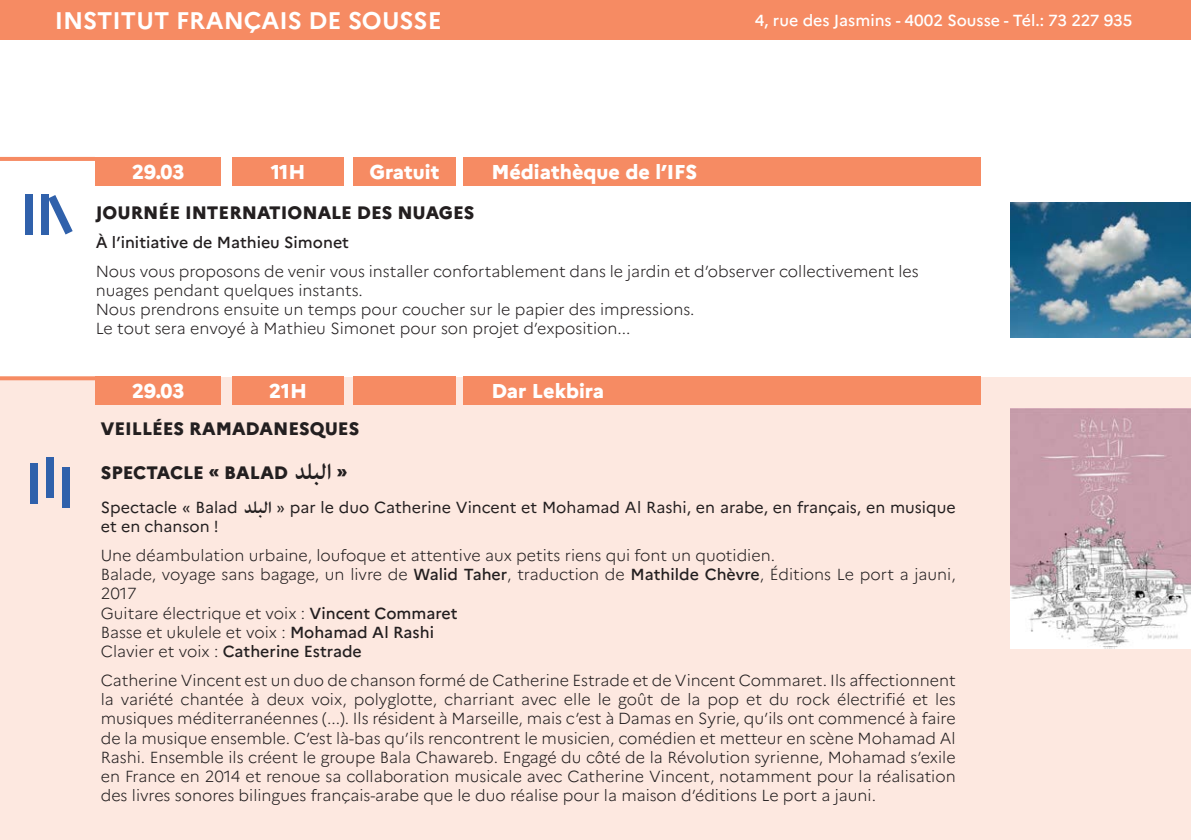
<style>
.page{position:relative;width:1191px;height:840px;background:#fff}
.page>*{position:absolute;margin:0;border:0;box-sizing:border-box;transform-origin:0 0}
.t1{font:700 31.6px "Adobe Arabic";color:#231f20}
.t2{font:700 24px "Marianne";color:#fff}
.t3{font:700 23.8px "Adobe Arabic";color:#231f20}
.Style_de_paragraphe{font:800 20px "Marianne";color:#fff}
.t4{font:800 18px "Marianne";color:#231f20}
.t5{font:300 16px/19.2px "Marianne";color:#231f20}
.t6{font:16px/19.2px "Marianne";color:#231f20}
.t7{font:500 16px "Marianne";color:#231f20}
.t8{font:500 16px "Marianne";letter-spacing:-.005em;color:#fff}
.s1{font-weight:500}
.s2{font-weight:300}
</style>
<div class="page">
<div style="left:0;top:377px;width:1191px;height:462px;background:#fde8e0"></div>
<div style="left:0;top:0;width:1191px;height:40px;background:#f68b63"></div>
<div style="left:25px;top:194px;width:8px;height:41px;background:#3061ab"></div>
<div style="left:41px;top:194px;width:8px;height:41px;background:#3061ab"></div>
<svg style="left:49px;top:195px;width:24px;height:39px"></svg>
<div style="left:95px;top:157px;width:126px;height:28px;background:#f68b63"></div>
<hr style="left:0;top:157px;width:95px;height:4px;background:#f68b63">
<div style="left:232px;top:157px;width:112px;height:28px;background:#f68b63"></div>
<div style="left:463px;top:157px;width:517px;height:28px;background:#f68b63"></div>
<div style="left:353px;top:157px;width:102px;height:28px;background:#f68b63"></div>
<div style="left:95px;top:376px;width:126px;height:28px;background:#f68b63"></div>
<svg style="left:0;top:376px;width:95px;height:4px"></svg>
<div style="left:232px;top:376px;width:112px;height:28px;background:#f68b63"></div>
<div style="left:463px;top:376px;width:517px;height:28px;background:#f68b63"></div>
<div style="left:353px;top:376px;width:102px;height:28px;background:#f68b63"></div>
<img style="left:1010px;top:203px;width:181px;height:134px">
<div style="left:31px;top:463px;width:7px;height:40px;background:#3061ab"></div>
<div style="left:46px;top:457px;width:8px;height:40px;background:#3061ab"></div>
<div style="left:62px;top:467px;width:8px;height:40px;background:#3061ab"></div>
<img style="left:1010px;top:408px;width:181px;height:240px">
<p class="t2" style="left:55px;top:2px;width:388px">INSTITUT FRANÇAIS DE SOUSSE</p>
<p class="t8" style="left:755px;top:8px;width:379px">4, rue des Jasmins - 4002 Sousse - Tél.: 73 227 935</p>
<p class="Style_de_paragraphe" style="left:132px;top:156px;width:54px">29.03</p>
<p class="Style_de_paragraphe" style="left:271px;top:156px;width:36px">11H</p>
<p class="Style_de_paragraphe" style="left:369px;top:156px;width:71px">Gratuit</p>
<p class="Style_de_paragraphe" style="left:491px;top:156px;width:207px">Médiathèque de ’l IFS</p>
<p class="t4" style="left:96px;top:199px;width:380px">JOURNÉE INTERNATIONALE DES NUAGES</p>
<p class="t7" style="left:96px;top:230px;width:255px">À ’l initiative de Mathieu Simonet</p>
<p class="t5" style="left:96px;top:260px;width:824px">Nous vous proposons de venir vous installer confortablement dans le jardin et d’observer collectivement les nuages pendant quelques instants.</p>
<p class="t5" style="left:96px;top:298px;width:600px">Nous prendrons ensuite un temps pour coucher sur le papier des impressions.</p>
<p class="t5" style="left:96px;top:318px;width:536px">Le tout sera envoyé à Mathieu Simonet pour son projet d’exposition...</p>
<p class="Style_de_paragraphe" style="left:132px;top:375px;width:54px">29.03</p>
<p class="Style_de_paragraphe" style="left:269px;top:375px;width:39px">21H</p>
<p class="t4" style="left:101px;top:414px;width:260px">VEILLÉES RAMADANESQUES</p>
<p class="Style_de_paragraphe" style="left:491px;top:375px;width:114px">Dar Lekbira</p>
<p class="t1" style="left:295px;top:449px;width:39px">البلد</p>
<p class="t4" style="left:101px;top:458px;width:189px">SPECTACLE « BALAD</p>
<p class="t6" style="left:277px;top:496px;width:680px">» par le duo Catherine Vincent et Mohamad Al Rashi, en arabe, en français, en musique</p>
<p class="t4" style="left:337px;top:458px;width:12px">«</p>
<p class="t3" style="left:244px;top:490px;width:29px">البلد</p>
<p class="t6" style="left:101px;top:496px;width:138px">Spectacle « Balad et en chanson !</p>
<p class="t5" style="left:101px;top:544px;width:676px">Une déambulation urbaine, loufoque et attentive aux petits riens qui font un quotidien.</p>
<p class="t5" style="left:101px;top:563px;width:856px">Balade, voyage sans bagage, un livre de <span class="s1">Walid Taher</span>, traduction de <span class="s1">Mathilde Chèvre</span>, Éditions Le port a jauni,<br>2017</p>
<p class="t5" style="left:101px;top:601px;width:358px">Guitare électrique et voix : <span class="s1">Vincent Commaret</span></p>
<p class="t5" style="left:101px;top:621px;width:335px">Basse et ukulele et voix : <span class="s1">Mohamad Al Rashi</span></p>
<p class="t7" style="left:101px;top:638px;width:262px"><span class="s2">Clavier et voix :</span> Catherine Estrade</p>
<p class="t5" style="left:101px;top:669px;width:856px;text-align:justify">Catherine Vincent est un duo de chanson formé de Catherine Estrade et de Vincent Commaret. Ils affectionnent la variété chantée à deux voix, polyglotte, charriant avec elle le goût de la pop et du rock électrifié et les musiques méditerranéennes (... .) Ils résident à Marseille, mais ’c est à Damas en Syrie, qu’ils ont commencé à faire de la musique ensemble C. ’est là-bas qu’ils rencontrent le musicien, comédien et metteur en scène Mohamad Al Rashi. Ensemble ils créent le groupe Bala Chawareb. Engagé du côté de la Révolution syrienne, Mohamad ’s exile en France en 2014 et renoue sa collaboration musicale avec Catherine Vincent, notamment pour la réalisation des livres sonores bilingues français-arabe que le duo réalise pour la maison d’éditions Le port a jauni.</p>
</div>
